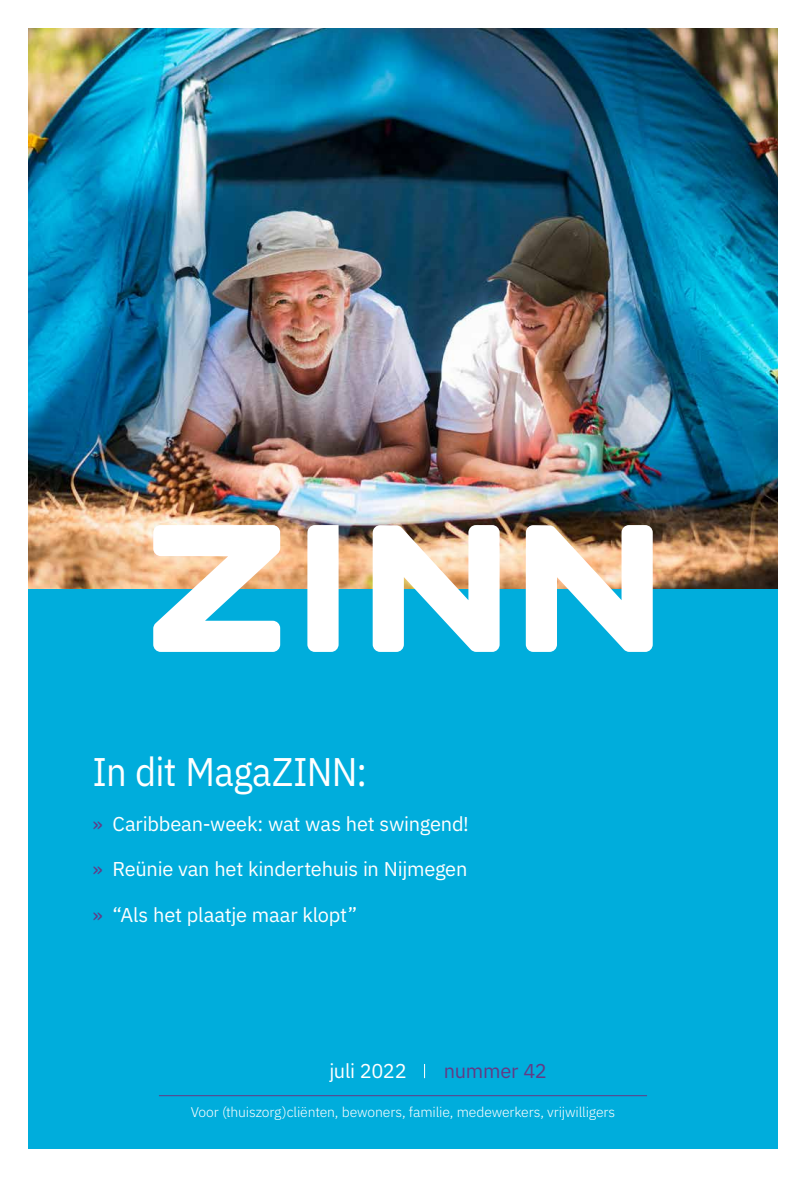
<style>
.page{position:relative;width:806px;height:1177px;background:#fff}
.page>*{position:absolute;margin:0;border:0;box-sizing:border-box;transform-origin:0 0}
.t1{font:40px "IBM Plex Sans";letter-spacing:-.015em;color:#fff;scale:.91 1}
.t2{font:20px "IBM Plex Sans";letter-spacing:-.01em;color:#fff}
.t3{font:20px "IBM Plex Sans";letter-spacing:-.015em;color:#633a85}
.t4{font:300 14px "IBM Plex Sans";letter-spacing:-.01em;color:#fff}
.s1{color:#633a85}
</style>
<div class="page">
<div style="left:28px;top:587px;width:749px;height:561px;background:#00addc"></div>
<img style="left:28px;top:28px;width:749px;height:560px">
<div style="left:307px;top:525px;width:31px;height:127px;background:#fff"></div>
<svg style="left:372px;top:525px;width:127px;height:127px"></svg>
<svg style="left:525px;top:525px;width:127px;height:127px"></svg>
<svg style="left:153px;top:525px;width:127px;height:127px"></svg>
<svg style="left:424px;top:1064px;width:1px;height:14px"></svg>
<hr style="left:159px;top:1095px;width:487px;height:1px;background:#633a85">
<h1 class="t1" style="left:92px;top:741px;width:303px">In dit MagaZINN:</h1>
<p class="t2" style="left:92px;top:809px;width:377px"><span class="s1">»</span> Caribbean-week: wat was het swingend!</p>
<p class="t2" style="left:92px;top:854px;width:376px"><span class="s1">»</span> Reünie van het kindertehuis in Nijmegen</p>
<p class="t2" style="left:92px;top:899px;width:266px"><span class="s1">»</span> “Als het plaatje maar klopt”</p>
<p class="t2" style="left:329px;top:1055px;width:79px">juli 2022</p>
<p class="t3" style="left:443px;top:1055px;width:104px">nummer 42</p>
<p class="t4" style="left:191px;top:1101px;width:426px">Voor (thuiszorg)cliënten, bewoners, familie, medewerkers, vrijwilligers</p>
</div>
